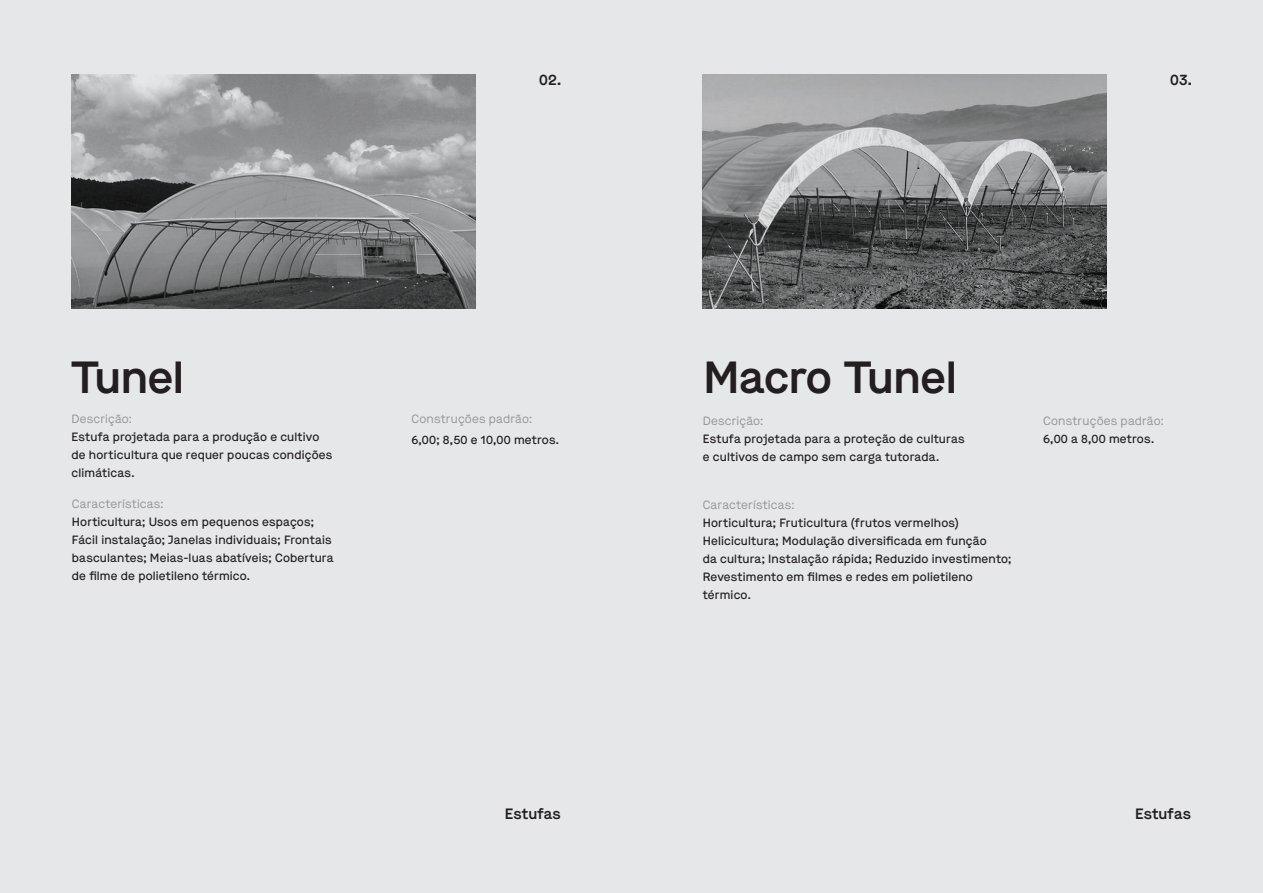
<style>
.page{position:relative;width:1263px;height:893px;background:#fff}
.page>*{position:absolute;margin:0;border:0;box-sizing:border-box;transform-origin:0 0}
.t1{font:600 45px "Maison";letter-spacing:-.01em;color:#231f20}
.t2{font:600 15px "Maison";letter-spacing:.01em;color:#231f20}
.t3{font:500 12px/18px "Maison";letter-spacing:.015em;color:#231f20}
.t4{font:12px "Maison";letter-spacing:.015em;color:#939598}
</style>
<div class="page">
<div style="left:631px;top:0;width:632px;height:893px;background:#e6e7e9"></div>
<img style="left:703px;top:74px;width:404px;height:234px">
<div style="left:0;top:0;width:631px;height:893px;background:#e6e7e9"></div>
<img style="left:71px;top:74px;width:404px;height:234px">
<p class="t2" style="left:539px;top:69px;width:23px">02.</p>
<h1 class="t1" style="left:71px;top:345px;width:114px">Tunel</h1>
<p class="t4" style="left:72px;top:411px;width:62px">Descrição:</p>
<p class="t3" style="left:72px;top:428px;width:262px">Estufa projetada para a produção e cultivo de horticultura que requer poucas condições climáticas.</p>
<p class="t4" style="left:72px;top:496px;width:93px">Características:</p>
<p class="t3" style="left:72px;top:513px;width:263px">Horticultura; Usos em pequenos espaços; Fácil instalação; Janelas individuais; Frontais basculantes; Meias-luas abatíveis; Cobertura de filme de polietileno térmico.</p>
<p class="t4" style="left:411px;top:411px;width:122px">Construções padrão:</p>
<p class="t3" style="left:411px;top:431px;width:149px">6,00; 8,50 e 10,00 metros.</p>
<p class="t2" style="left:505px;top:803px;width:57px">Estufas</p>
<p class="t2" style="left:1170px;top:69px;width:23px">03.</p>
<h1 class="t1" style="left:703px;top:345px;width:255px">Macro Tunel</h1>
<p class="t4" style="left:703px;top:413px;width:62px">Descrição:</p>
<p class="t3" style="left:703px;top:430px;width:263px">Estufa projetada para a proteção de culturas e cultivos de campo sem carga tutorada.</p>
<p class="t4" style="left:703px;top:497px;width:93px">Características:</p>
<p class="t3" style="left:703px;top:514px;width:310px">Horticultura; Fruticultura (frutos vermelhos)<br>Helicicultura; Modulação diversificada em função<br>da cultura; Instalação rápida; Reduzido investimento; Revestimento em filmes e redes em polietileno térmico.</p>
<p class="t4" style="left:1043px;top:413px;width:122px">Construções padrão:</p>
<p class="t3" style="left:1043px;top:430px;width:112px">6,00 a 8,00 metros.</p>
<p class="t2" style="left:1135px;top:803px;width:57px">Estufas</p>
</div>
